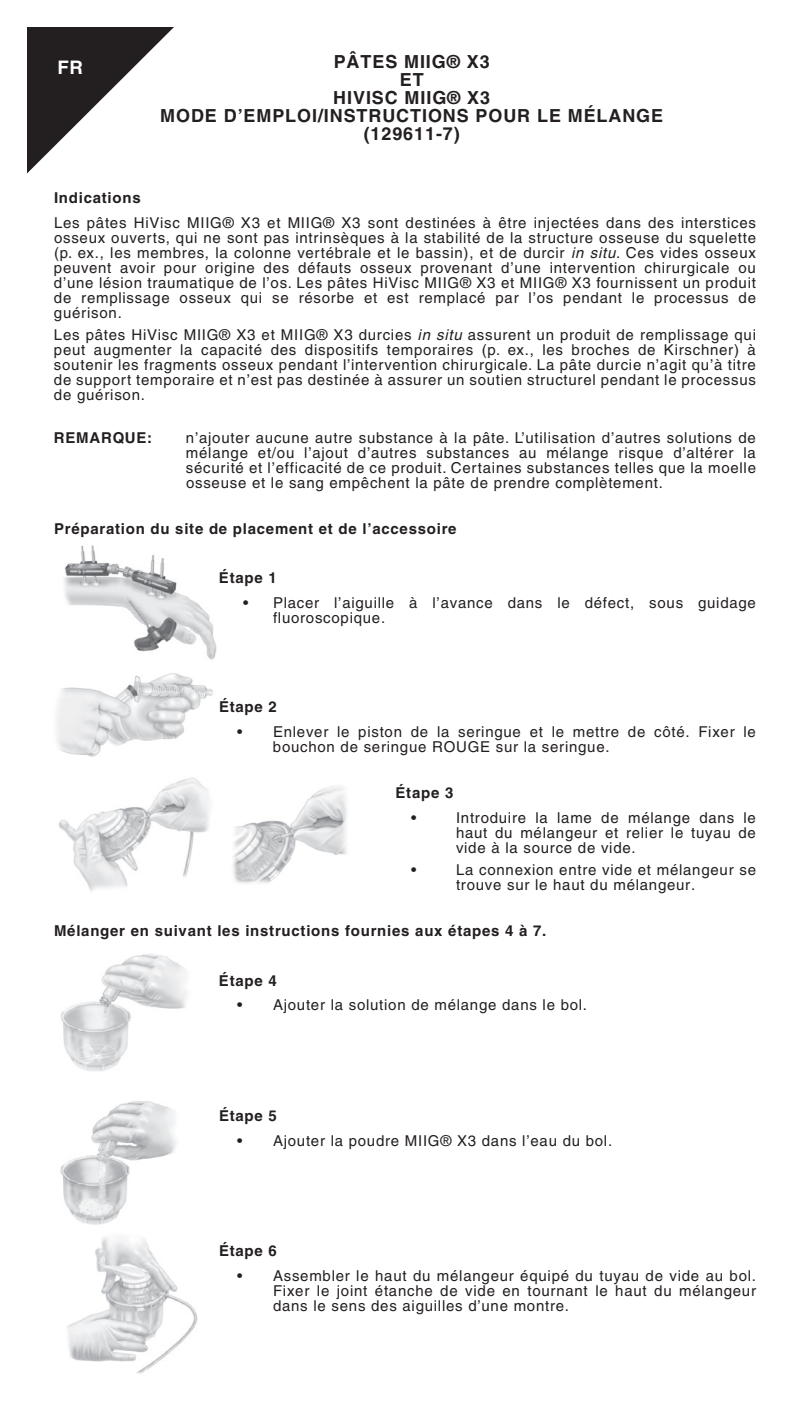
<style>
.page{position:relative;width:810px;height:1404px;background:#fff}
.page>*{position:absolute;margin:0;border:0;box-sizing:border-box;transform-origin:0 0}
.t1{font:700 18.6px "Helvetica";color:#fff}
.t2{font:700 18px/18px "Helvetica";letter-spacing:.05em;color:#231f20;text-align:center}
.t3{font:15px/15px "Helvetica";letter-spacing:.05em;color:#231f20;text-align:justify}
.t4{font:700 15px "Helvetica";letter-spacing:.05em;color:#231f20}
.s1{font-style:italic}
</style>
<div class="page">
<img style="left:63px;top:545px;width:154px;height:115px">
<img style="left:57px;top:673px;width:156px;height:84px">
<img style="left:60px;top:954px;width:127px;height:117px">
<img style="left:60px;top:1101px;width:116px;height:124px">
<img style="left:67px;top:1237px;width:131px;height:137px">
<img style="left:58px;top:777px;width:289px;height:115px">
<svg style="left:27px;top:27px;width:147px;height:146px"></svg>
<p class="t1" style="left:58px;top:56px;width:27px">Fr</p>
<p class="t2" style="left:160px;top:52px;width:504px">Pâtes MIIG® X3<br>et<br>HiVisc MIIG® X3<br>Mode d’emploi/instructions pour le mélange (129611-7)</p>
<p class="t4" style="left:54px;top:189px;width:88px">Indications</p>
<p class="t3" style="left:54px;top:215px;width:704px">Les pâtes HiVisc MIIG® X3 et MIIG® X3 sont destinées à être injectées dans des interstices osseux ouverts, qui ne sont pas intrinsèques à la stabilité de la structure osseuse du squelette (p. ex., les membres, la colonne vertébrale et le bassin), et de durcir <span class="s1">in situ</span>. Ces vides osseux peuvent avoir pour origine des défauts osseux provenant d’une intervention chirurgicale ou d’une lésion traumatique de l’os. Les pâtes HiVisc MIIG® X3 et MIIG® X3 fournissent un produit de remplissage osseux qui se résorbe et est remplacé par l’os pendant le processus de guérison.</p>
<p class="t3" style="left:54px;top:327px;width:704px">Les pâtes HiVisc MIIG® X3 et MIIG® X3 durcies <span class="s1">in situ</span> assurent un produit de remplissage qui peut augmenter la capacité des dispositifs temporaires (p. ex., les broches de Kirschner) à soutenir les fragments osseux pendant l’intervention chirurgicale. La pâte durcie n’agit qu’à titre de support temporaire et n’est pas destinée à assurer un soutien structurel pendant le processus de guérison.</p>
<p class="t4" style="left:54px;top:428px;width:100px">REMARQUE:</p>
<p class="t3" style="left:186px;top:430px;width:572px">n’ajouter aucune autre substance à la pâte. L’utilisation d’autres solutions de mélange et/ou l’ajout d’autres substances au mélange risque d’altérer la sécurité et l’efficacité de ce produit. Certaines substances telles que la moelle osseuse et le sang empêchent la pâte de prendre complètement.</p>
<p class="t4" style="left:54px;top:519px;width:404px">Préparation du site de placement et de l’accessoire</p>
<p class="t4" style="left:219px;top:569px;width:59px">Étape 1</p>
<p class="t3" style="left:273px;top:595px;width:484px;text-indent:-30px">• Placer l’aiguille à l’avance dans le défect, sous guidage fluoroscopique.</p>
<p class="t4" style="left:219px;top:698px;width:59px">Étape 2</p>
<p class="t3" style="left:273px;top:724px;width:484px;text-indent:-36px">• Enlever le piston de la seringue et le mettre de côté. Fixer le bouchon de seringue ROUGE sur la seringue.</p>
<p class="t4" style="left:396px;top:784px;width:59px">Étape 3</p>
<p class="t3" style="left:411px;top:810px;width:7px">•</p>
<p class="t3" style="left:456px;top:810px;width:302px">Introduire la lame de mélange dans le haut du mélangeur et relier le tuyau de vide à la source de vide.</p>
<p class="t3" style="left:411px;top:862px;width:7px">•</p>
<p class="t3" style="left:456px;top:862px;width:302px">La connexion entre vide et mélangeur se trouve sur le haut du mélangeur.</p>
<p class="t4" style="left:54px;top:922px;width:494px">Mélanger en suivant les instructions fournies aux étapes 4 à 7.</p>
<p class="t4" style="left:219px;top:971px;width:59px">Étape 4</p>
<p class="t3" style="left:237px;top:997px;width:352px">• Ajouter la solution de mélange dans le bol.</p>
<p class="t4" style="left:219px;top:1107px;width:59px">Étape 5</p>
<p class="t3" style="left:237px;top:1133px;width:377px">• Ajouter la poudre MIIG® X3 dans l’eau du bol.</p>
<p class="t4" style="left:219px;top:1242px;width:59px">Étape 6</p>
<p class="t3" style="left:273px;top:1268px;width:485px;text-indent:-36px">• Assembler le haut du mélangeur équipé du tuyau de vide au bol.<br>Fixer le joint étanche de vide en tournant le haut du mélangeur dans le sens des aiguilles d’une montre.</p>
</div>
